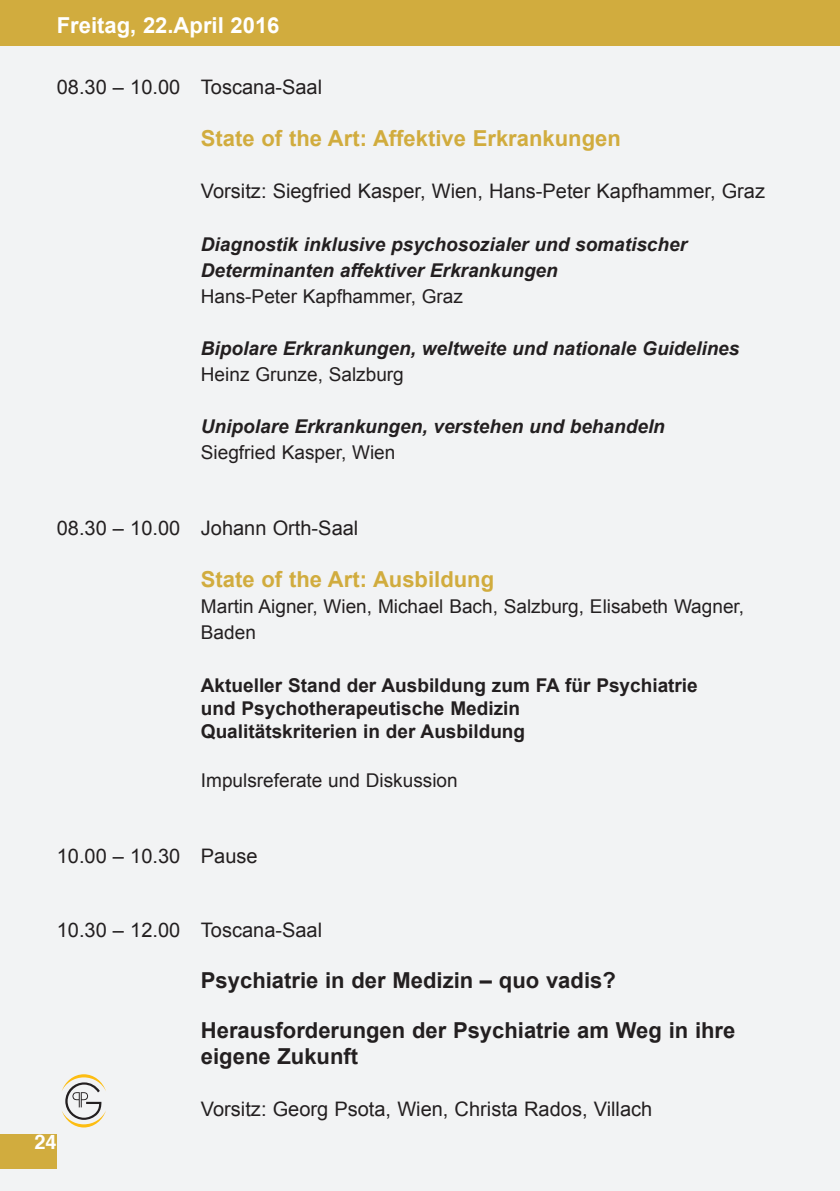
<style>
.page{position:relative;width:840px;height:1191px;background:#fff}
.page>*{position:absolute;margin:0;border:0;box-sizing:border-box;transform-origin:0 0}
.t1{font:700 22px/26px "Arial";color:#231f20}
.t2{font:700 22px "Arial";color:#d1ac3e}
.t3{font:700 22px "Arial";color:#fff}
.t4{font:20px "Arial";color:#231f20}
.t5{font:700 20px "Helvetica";color:#fff}
.t6{font:italic 700 19px/26px "Arial";color:#231f20}
.t7{font:19px/26px "Arial";color:#231f20}
.t8{font:700 19px/22.8px "Arial";color:#231f20}
</style>
<div class="page">
<div style="left:0;top:0;width:839px;height:1191px;background:#f2f3f4"></div>
<div style="left:0;top:0;width:839px;height:45px;background:#d1ac3e"></div>
<svg style="left:62px;top:1074px;width:44px;height:53px"></svg>
<div style="left:0;top:1134px;width:57px;height:34px;background:#d1ac3e"></div>
<p class="t3" style="left:57px;top:11px;width:224px">Freitag, 22.April 2016</p>
<p class="t4" style="left:57px;top:74px;width:267px">08.30 – 10.00 Toscana-Saal</p>
<p class="t2" style="left:201px;top:124px;width:421px">State of the Art: Affektive Erkrankungen</p>
<p class="t4" style="left:201px;top:178px;width:565px">Vorsitz: Siegfried Kasper, Wien, Hans-Peter Kapfhammer, Graz</p>
<p class="t6" style="left:201px;top:232px;width:487px">Diagnostik inklusive psychosozialer und somatischer<br>Determinanten affektiver Erkrankungen</p>
<p class="t7" style="left:201px;top:284px;width:263px">Hans-Peter Kapfhammer, Graz</p>
<p class="t6" style="left:201px;top:336px;width:539px">Bipolare Erkrankungen, weltweite und nationale Guidelines</p>
<p class="t7" style="left:201px;top:362px;width:204px">Heinz Grunze, Salzburg</p>
<p class="t6" style="left:201px;top:414px;width:465px">Unipolare Erkrankungen, verstehen und behandeln</p>
<p class="t7" style="left:201px;top:440px;width:196px">Siegfried Kasper, Wien</p>
<p class="t4" style="left:57px;top:514px;width:303px">08.30 – 10.00 Johann Orth-Saal</p>
<p class="t2" style="left:201px;top:565px;width:294px">State of the Art: Ausbildung</p>
<p class="t7" style="left:201px;top:594px;width:544px">Martin Aigner, Wien, Michael Bach, Salzburg, Elisabeth Wagner,<br>Baden</p>
<p class="t8" style="left:201px;top:675px;width:498px">Aktueller Stand der Ausbildung zum FA für Psychiatrie und Psychotherapeutische Medizin<br>Qualitätskriterien in der Ausbildung</p>
<p class="t7" style="left:201px;top:767px;width:258px">Impulsreferate und Diskussion</p>
<p class="t4" style="left:57px;top:843px;width:202px">10.00 – 10.30 Pause</p>
<p class="t4" style="left:57px;top:917px;width:267px">10.30 – 12.00 Toscana-Saal</p>
<p class="t1" style="left:201px;top:967px;width:416px">Psychiatrie in der Medizin – quo vadis?</p>
<p class="t1" style="left:57px;top:1017px;width:54px">H</p>
<p class="t1" style="left:201px;top:1017px;width:535px;text-indent:16px">erausforderungen der Psychiatrie am Weg in ihre eigene Zukunft</p>
<p class="t4" style="left:201px;top:1095px;width:452px">Vorsitz: Georg Psota, Wien, Christa Rados, Villach</p>
<p class="t5" style="left:34px;top:1126px;width:24px">24</p>
</div>
